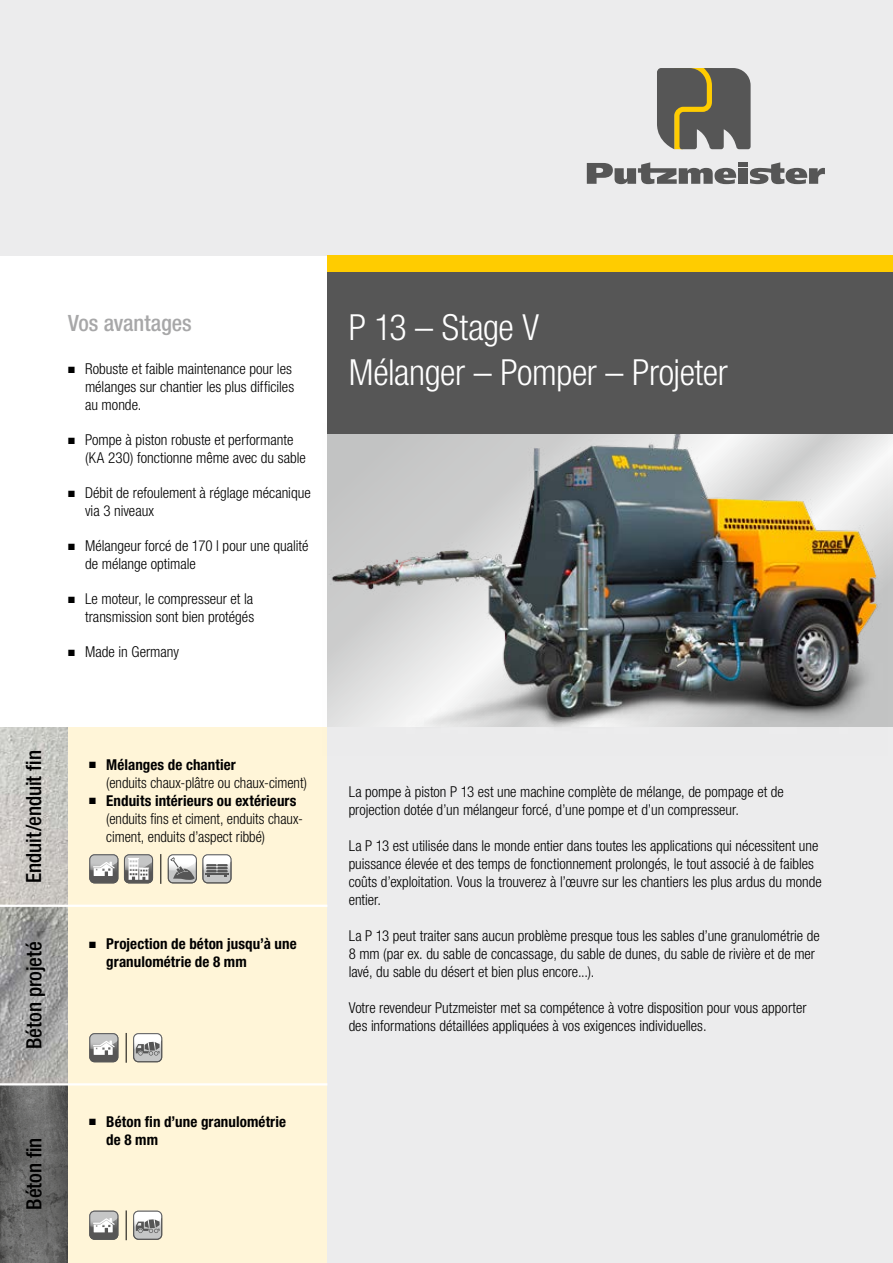
<style>
.page{position:relative;width:893px;height:1263px;background:#fff}
.page>*{position:absolute;margin:0;border:0;box-sizing:border-box;transform-origin:0 0}
.t1{font:300 condensed 36px/45px "Helvetica Neue LT Pro";letter-spacing:-.015em;color:#fff}
.t2{font:500 condensed 22.5px "Helvetica Neue LT Pro";letter-spacing:-.005em;color:#a7a7a8}
.t3{font:500 condensed 21px "Helvetica Neue LT Pro";color:#000}
.t4{font:300 condensed 15px/18px "Helvetica Neue LT Pro";color:#000}
.t5{font:700 condensed 15px/18px "Helvetica Neue LT Pro";letter-spacing:.005em;color:#000}
.s1{font-weight:700}
</style>
<div class="page">
<div style="left:68px;top:727px;width:259px;height:536px;background:#fff5d8"></div>
<div style="left:327px;top:727px;width:566px;height:536px;background:#ececed"></div>
<div style="left:0;top:0;width:893px;height:255px;background:#ececed"></div>
<svg style="left:657px;top:68px;width:94px;height:81px;background:#6e6a5a"></svg>
<div style="left:738px;top:168px;width:9px;height:16px;background:#565656"></div>
<svg style="left:750px;top:162px;width:75px;height:22px"></svg>
<svg style="left:587px;top:162px;width:149px;height:22px"></svg>
<div style="left:738px;top:162px;width:9px;height:5px;background:#565656"></div>
<div style="left:327px;top:255px;width:566px;height:17px;background:#fc0"></div>
<img style="left:327px;top:434px;width:560px;height:293px">
<svg style="left:89px;top:1211px;width:29px;height:29px"></svg>
<hr style="left:126px;top:1210px;width:1px;height:30px;background:#000">
<svg style="left:133px;top:1211px;width:29px;height:29px"></svg>
<svg style="left:89px;top:1033px;width:29px;height:29px"></svg>
<hr style="left:126px;top:1033px;width:1px;height:30px;background:#000">
<svg style="left:133px;top:1033px;width:29px;height:29px"></svg>
<svg style="left:89px;top:854px;width:29px;height:29px"></svg>
<svg style="left:124px;top:854px;width:29px;height:29px"></svg>
<hr style="left:160px;top:854px;width:1px;height:30px;background:#000">
<svg style="left:168px;top:854px;width:63px;height:29px;background:#b9b8b5"></svg>
<img style="left:0;top:727px;width:68px;height:536px">
<hr style="left:0;top:905px;width:327px;height:2px;background:#fff">
<hr style="left:0;top:1083px;width:327px;height:2px;background:#fff">
<div style="left:327px;top:272px;width:566px;height:162px;background:#565656"></div>
<h2 class="t2" style="left:68px;top:309px;width:125px">Vos avantages</h2>
<h1 class="t1" style="left:349px;top:305px;width:380px">P 13 – Stage V<br>Mélanger – Pomper – Projeter</h1>
<p class="t4" style="left:85px;top:360px;width:211px;text-indent:-17px">■ Robuste et faible maintenance pour les mélanges sur chantier les plus difficiles au monde.</p>
<p class="t4" style="left:85px;top:431px;width:222px;text-indent:-17px">■ Pompe à piston robuste et performante (KA 230) fonctionne même avec du sable</p>
<p class="t4" style="left:85px;top:484px;width:227px;text-indent:-17px">■ Débit de refoulement à réglage mécanique via 3 niveaux</p>
<p class="t4" style="left:85px;top:537px;width:225px;text-indent:-17px">■ Mélangeur forcé de 170 l pour une qualité de mélange optimale</p>
<p class="t4" style="left:68px;top:590px;width:188px;text-align:right">■ Le moteur, le compresseur et la transmission sont bien protégés</p>
<p class="t4" style="left:68px;top:643px;width:113px">■ Made in Germany</p>
<h3 class="t3" style="left:21px;top:883px;width:134px;rotate:-90deg">Enduit/enduit fin</h3>
<h3 class="t3" style="left:22px;top:1049px;width:109px;rotate:-90deg">Béton projeté</h3>
<h3 class="t3" style="left:22px;top:1210px;width:74px;rotate:-90deg">Béton fin</h3>
<p class="t4" style="left:106px;top:755px;width:202px;text-indent:-17px">■ <span class="s1">Mélanges de chantier<br></span>(enduits chaux-plâtre ou chaux-ciment)</p>
<p class="t4" style="left:106px;top:791px;width:198px;text-indent:-17px">■ <span class="s1">Enduits intérieurs ou extérieurs </span>(enduits fins et ciment, enduits chaux&shy;ciment, enduits d’aspect ribbé)</p>
<p class="t5" style="left:106px;top:935px;width:192px;text-indent:-17px">■ Projection de béton jusqu’à une granulométrie de 8 mm</p>
<p class="t5" style="left:106px;top:1112px;width:181px;text-indent:-17px">■ Béton fin d’une granulométrie de 8 mm</p>
<p class="t4" style="left:349px;top:783px;width:437px">La pompe à piston P 13 est une machine complète de mélange, de pompage et de projection dotée d’un mélangeur forcé, d’une pompe et d’un compresseur.</p>
<p class="t4" style="left:349px;top:837px;width:475px">La P 13 est utilisée dans le monde entier dans toutes les applications qui nécessitent une puissance élevée et des temps de fonctionnement prolongés, le tout associé à de faibles coûts d’exploitation. Vous la trouverez à l’œuvre sur les chantiers les plus ardus du monde entier.</p>
<p class="t4" style="left:349px;top:927px;width:473px">La P 13 peut traiter sans aucun problème presque tous les sables d’une granulométrie de<br>8 mm (par ex. du sable de concassage, du sable de dunes, du sable de rivière et de mer lavé, du sable du désert et bien plus encore...).</p>
<p class="t4" style="left:349px;top:999px;width:459px">Votre revendeur Putzmeister met sa compétence à votre disposition pour vous apporter des informations détaillées appliquées à vos exigences individuelles.</p>
</div>
